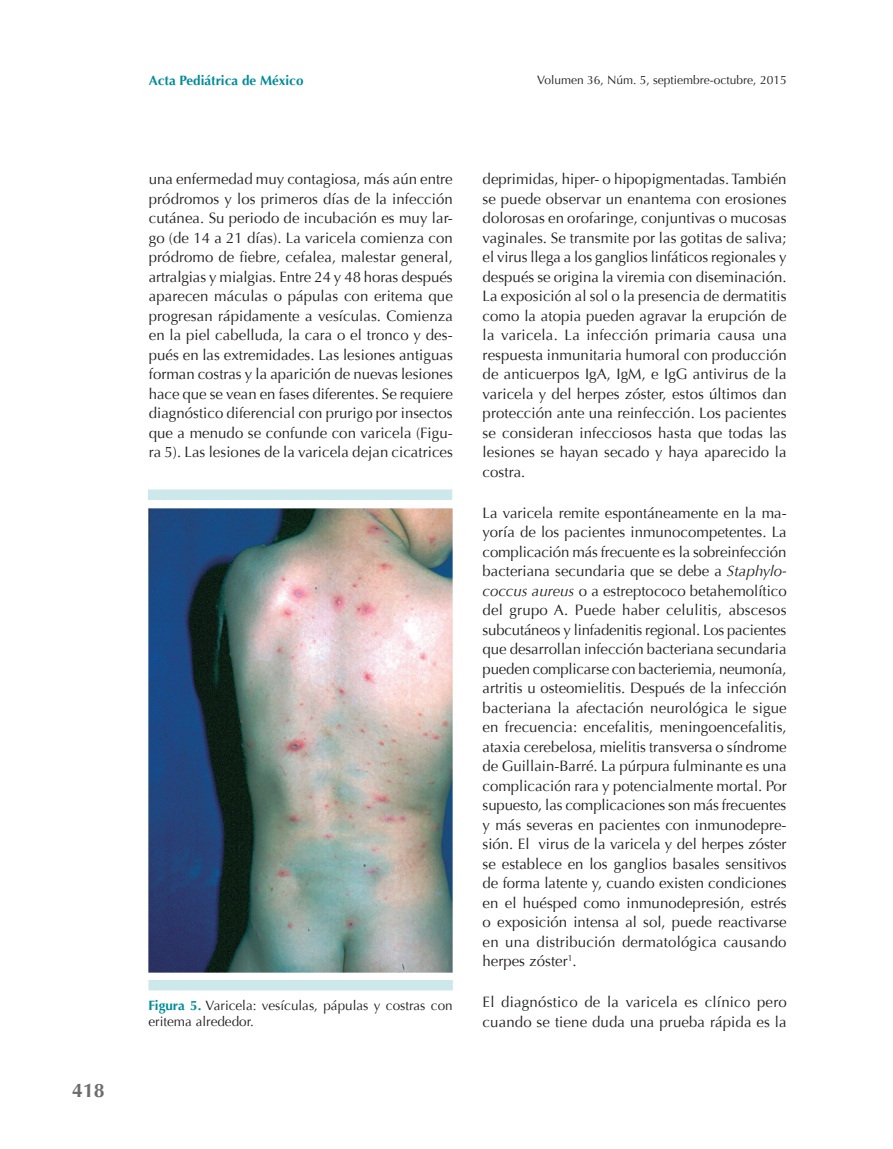
<style>
.page{position:relative;width:893px;height:1149px;background:#fff}
.page>*{position:absolute;margin:0;border:0;box-sizing:border-box;transform-origin:0 0}
.t1{font:700 19.5px "Optima";color:#6c6d70}
.t2{font:15px/19.5px "Optima";letter-spacing:.005em;color:#231f20;text-align:justify}
.t3{font:13.5px/16.5px "Optima";color:#231f20}
.t4{font:700 13.5px "Optima";color:#008b9a}
.t5{font:12px "Optima";color:#231f20}
.s1{font-style:italic}
.s2{font-weight:700;color:#008b9a}
</style>
<div class="page">
<div style="left:148px;top:489px;width:304px;height:11px;background:#cde8eb"></div>
<div style="left:148px;top:979px;width:305px;height:11px;background:#cde8eb"></div>
<img style="left:148px;top:508px;width:304px;height:463px">
<h1 class="t1" style="left:72px;top:1079px;width:34px">418</h1>
<p class="t4" style="left:149px;top:73px;width:156px">Acta Pediátrica de México</p>
<p class="t5" style="left:537px;top:73px;width:251px">Volumen 36, Núm. 5, septiembre-octubre, 2015</p>
<p class="t2" style="left:149px;top:169px;width:306px">una enfermedad muy contagiosa, más aún entre pródromos y los primeros días de la infección cutánea. Su periodo de incubación es muy lar&shy;go (de 14 a 21 días). La varicela comienza con pródromo de fiebre, cefalea, malestar general, artralgias y mialgias. Entre 24 y 48 horas después aparecen máculas o pápulas con eritema que progresan rápidamente a vesículas. Comienza en la piel cabelluda, la cara o el tronco y des&shy;pués en las extremidades. Las lesiones antiguas forman costras y la aparición de nuevas lesiones hace que se vean en fases diferentes. Se requiere diagnóstico diferencial con prurigo por insectos que a menudo se confunde con varicela (Figu&shy;ra 5). Las lesiones de la varicela dejan cicatrices</p>
<p class="t2" style="left:483px;top:169px;width:306px">deprimidas, hiper- o hipopigmentadas. También se puede observar un enantema con erosiones dolorosas en orofaringe, conjuntivas o mucosas vaginales. Se transmite por las gotitas de saliva; el virus llega a los ganglios linfáticos regionales y después se origina la viremia con diseminación.<br>La exposición al sol o la presencia de dermatitis como la atopia pueden agravar la erupción de la varicela. La infección primaria causa una respuesta inmunitaria humoral con producción de anticuerpos IgA, IgM, e IgG antivirus de la varicela y del herpes zóster, estos últimos dan protección ante una reinfección. Los pacientes se consideran infecciosos hasta que todas las lesiones se hayan secado y haya aparecido la costra.</p>
<p class="t2" style="left:483px;top:502px;width:306px">La varicela remite espontáneamente en la ma&shy;yoría de los pacientes inmunocompetentes. La complicación más frecuente es la sobreinfección bacteriana secundaria que se debe a <span class="s1">Staphylo&shy;coccus aureus</span> o a estreptococo betahemolítico del grupo A. Puede haber celulitis, abscesos subcutáneos y linfadenitis regional. Los pacientes que desarrollan infección bacteriana secundaria pueden complicarse con bacteriemia, neumonía, artritis u osteomielitis. Después de la infección bacteriana la afectación neurológica le sigue en frecuencia: encefalitis, meningoencefalitis, ataxia cerebelosa, mielitis transversa o síndrome de Guillain-Barré. La púrpura fulminante es una complicación rara y potencialmente mortal. Por supuesto, las complicaciones son más frecuentes y más severas en pacientes con inmunodepre&shy;sión. El virus de la varicela y del herpes zóster se establece en los ganglios basales sensitivos de forma latente y, cuando existen condiciones en el huésped como inmunodepresión, estrés o exposición intensa al sol, puede reactivarse en una distribución dermatológica causando herpes zóster<sup>1</sup>.</p>
<p class="t2" style="left:483px;top:992px;width:306px">El diagnóstico de la varicela es clínico pero cuando se tiene duda una prueba rápida es la</p>
<p class="t3" style="left:148px;top:996px;width:306px"><span class="s2">Figura 5.</span> Varicela: vesículas, pápulas y costras con eritema alrededor.</p>
</div>
